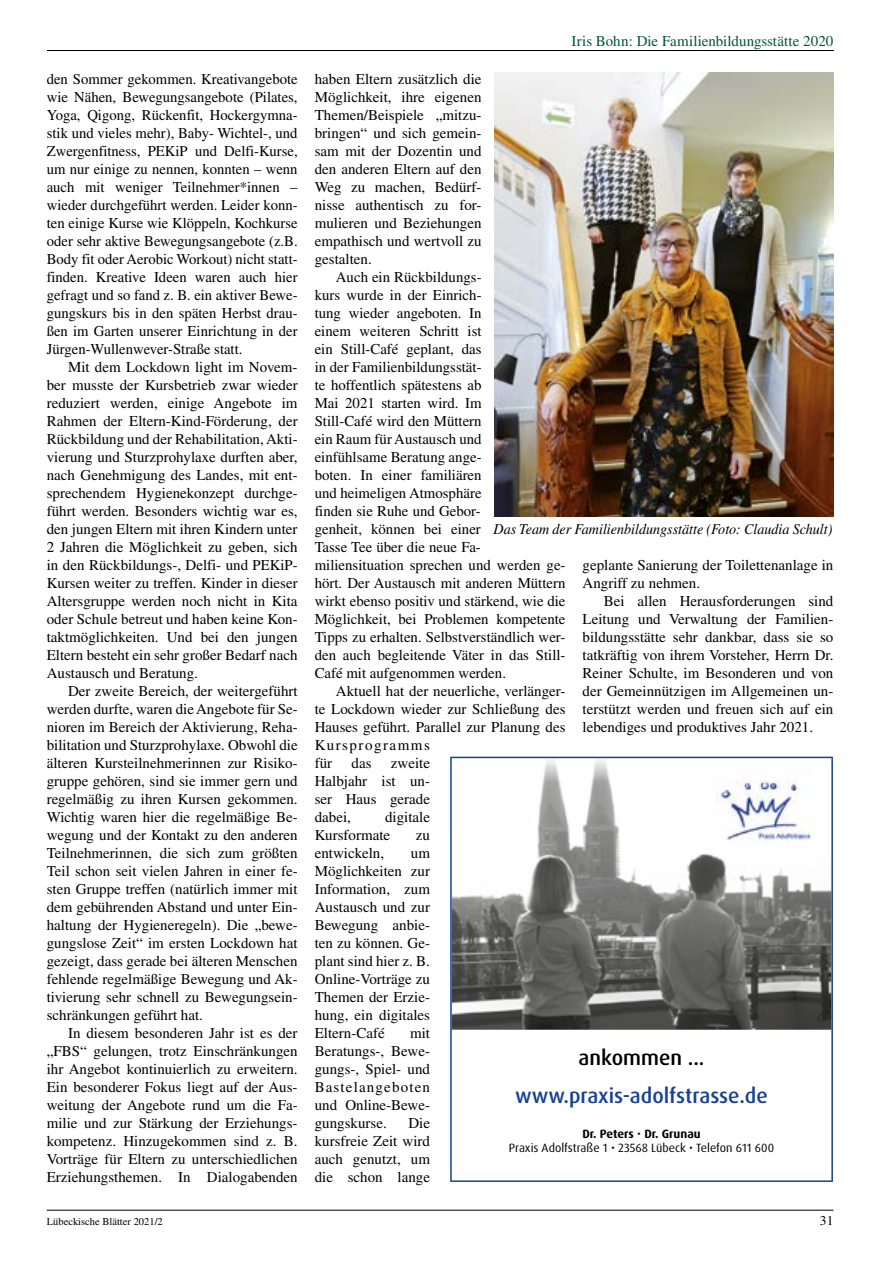
<style>
.page{position:relative;width:893px;height:1263px;background:#fff}
.page>*{position:absolute;margin:0;border:0;box-sizing:border-box;transform-origin:0 0}
.t1{font:500 21px "Dax OT";color:#164194}
.t2{font:500 21px "Dax OT";color:#000}
.t3{font:15px/18px "Times LT Std";color:#000;text-align:justify}
.t4{font:italic 15px "Times LT Std";color:#000;scale:.94 1}
.t5{font:15px "Times";letter-spacing:.005em;color:#005831}
.t6{font:13.5px "Times";color:#000}
.t7{font:12px/14.4px "Dax OT";color:#000;text-align:center}
.t8{font:10.5px "Times";color:#000}
.s1{font-weight:700}
</style>
<div class="page">
<hr style="left:47px;top:1210px;width:786px;height:1px;background:#000">
<hr style="left:47px;top:50px;width:786px;height:1px;background:#000">
<svg style="left:450px;top:757px;width:383px;height:425px"></svg>
<img style="left:716px;top:769px;width:101px;height:80px">
<img style="left:494px;top:72px;width:339px;height:444px">
<p class="t3" style="left:47px;top:70px;width:252px">den Sommer gekommen. Kreativangebote wie Nähen, Bewegungsangebote (Pilates, Yoga, Qigong, Rückenfit, Hockergymna&shy;stik und vieles mehr), Baby- Wichtel-, und Zwergenfitness, PEKiP und Delfi-Kurse, um nur einige zu nennen, konnten – wenn auch mit weniger Teilnehmer*innen – wieder durchgeführt werden. Leider konn&shy;ten einige Kurse wie Klöppeln, Kochkurse oder sehr aktive Bewegungsangebote (z.B.<br>Body fit oder Aerobic Workout) nicht statt&shy;finden. Kreative Ideen waren auch hier gefragt und so fand z. B. ein aktiver Bewe&shy;gungskurs bis in den späten Herbst drau&shy;ßen im Garten unserer Einrichtung in der Jürgen-Wullenwever-Straße statt.</p>
<p class="t3" style="left:47px;top:358px;width:252px;text-indent:21px">Mit dem Lockdown light im Novem&shy;ber musste der Kursbetrieb zwar wieder reduziert werden, einige Angebote im Rahmen der Eltern-Kind-Förderung, der Rückbildung und der Rehabilitation, Akti&shy;vierung und Sturzprohylaxe durften aber, nach Genehmigung des Landes, mit ent&shy;sprechendem Hygienekonzept durchge&shy;führt werden. Besonders wichtig war es, den jungen Eltern mit ihren Kindern unter 2 Jahren die Möglichkeit zu geben, sich in den Rückbildungs-, Delfi- und PEKiP-Kursen weiter zu treffen. Kinder in dieser Altersgruppe werden noch nicht in Kita oder Schule betreut und haben keine Kon&shy;taktmöglichkeiten. Und bei den jungen Eltern besteht ein sehr großer Bedarf nach Austausch und Beratung.</p>
<p class="t3" style="left:47px;top:682px;width:252px;text-indent:21px">Der zweite Bereich, der weitergeführt werden durfte, waren die Angebote für Se&shy;nioren im Bereich der Aktivierung, Reha&shy;bilitation und Sturzprohylaxe. Obwohl die älteren Kursteilnehmerinnen zur Risiko&shy;gruppe gehören, sind sie immer gern und regelmäßig zu ihren Kursen gekommen.<br>Wichtig waren hier die regelmäßige Be&shy;wegung und der Kontakt zu den anderen Teilnehmerinnen, die sich zum größten Teil schon seit vielen Jahren in einer fe&shy;sten Gruppe treffen (natürlich immer mit dem gebührenden Abstand und unter Ein&shy;haltung der Hygieneregeln). Die „bewe&shy;gungslose Zeit“ im ersten Lockdown hat gezeigt, dass gerade bei älteren Menschen fehlende regelmäßige Bewegung und Ak&shy;tivierung sehr schnell zu Bewegungsein&shy;schränkungen geführt hat.</p>
<p class="t3" style="left:47px;top:1024px;width:252px;text-indent:21px">In diesem besonderen Jahr ist es der „FBS“ gelungen, trotz Einschränkungen ihr Angebot kontinuierlich zu erweitern.<br>Ein besonderer Fokus liegt auf der Aus&shy;weitung der Angebote rund um die Fa&shy;milie und zur Stärkung der Erziehungs&shy;kompetenz. Hinzugekommen sind z. B.<br>Vorträge für Eltern zu unterschiedlichen Erziehungsthemen. In Dialogabenden</p>
<p class="t5" style="left:571px;top:32px;width:263px">Iris Bohn: Die Familienbildungsstätte 2020</p>
<p class="t3" style="left:315px;top:70px;width:168px">haben Eltern zusätzlich die Möglichkeit, ihre eigenen Themen/Beispiele „mitzu&shy;bringen“ und sich gemein&shy;sam mit der Dozentin und den anderen Eltern auf den Weg zu machen, Bedürf&shy;nisse authentisch zu for&shy;mulieren und Beziehungen empathisch und wertvoll zu gestalten.</p>
<p class="t3" style="left:315px;top:268px;width:252px;text-align:left;text-indent:21px">Auch ein Rückbildungs-<br>kurs wurde in der Einrich-<br>tung wieder angeboten. In<br>einem weiteren Schritt ist<br>ein Still-Café geplant, das<br>in der Familienbildungsstät-<br>te hoffentlich spätestens ab<br>Mai 2021 starten wird. Im<br>Still-Café wird den Müttern<br>ein Raum für Austausch und<br>einfühlsame Beratung ange-<br>boten. In einer familiären<br>und heimeligen Atmosphäre<br>finden sie Ruhe und Gebor-<br>genheit, können bei einer<br>Tasse Tee über die neue Fa&shy;miliensituation sprechen und werden ge&shy;hört. Der Austausch mit anderen Müttern wirkt ebenso positiv und stärkend, wie die<br>Möglichkeit, bei Problemen kompetente<br>Tipps zu erhalten. Selbstverständlich wer&shy;den auch begleitende Väter in das Still-<br>Café mit aufgenommen werden.</p>
<p class="t3" style="left:315px;top:682px;width:252px;text-align:left;text-indent:21px">Aktuell hat der neuerliche, verlänger&shy;te Lockdown wieder zur Schließung des<br>Hauses geführt. Parallel zur Planung des<br>Kursprogramms<br>für</p>
<p class="t4" style="left:494px;top:521px;width:362px">Das Team der Familienbildungsstätte (Foto: Claudia Schult)</p>
<p class="t3" style="left:583px;top:556px;width:252px">geplante Sanierung der Toilettenanlage in<br>Angriff zu nehmen.</p>
<p class="t3" style="left:583px;top:592px;width:252px;text-indent:21px">Bei allen Herausforderungen sind Leitung und Verwaltung der Familien&shy;bildungsstätte sehr dankbar, dass sie so tatkräftig von ihrem Vorsteher, Herrn Dr.<br>Reiner Schulte, im Besonderen und von der Gemeinnützigen im Allgemeinen un&shy;terstützt werden und freuen sich auf ein lebendiges und produktives Jahr 2021.</p>
<p class="t3" style="left:315px;top:754px;width:117px;text-indent:76px">zweite Halbjahr ist un&shy;ser Haus gerade dabei,</p>
<p class="t3" style="left:351px;top:754px;width:21px">das</p>
<p class="t3" style="left:315px;top:808px;width:117px;text-indent:70px">digitale<br>Kursformate</p>
<p class="t3" style="left:416px;top:826px;width:16px">zu</p>
<p class="t3" style="left:315px;top:844px;width:71px">entwickeln,</p>
<p class="t3" style="left:315px;top:844px;width:117px;text-indent:96px">um Möglichkeiten zur Information, zum Austausch und zur Bewegung anbie&shy;ten zu können. Ge&shy;plant sind hier z. B.<br>Online-Vorträge zu Themen der Erzie&shy;hung, ein digitales Eltern-Café</p>
<p class="t3" style="left:315px;top:1024px;width:117px;text-indent:95px">mit Beratungs-, Bewe&shy;gungs-, Spiel- und Bastelangeboten und Online-Bewe&shy;gungskurse.</p>
<p class="t3" style="left:315px;top:1114px;width:117px;text-indent:94px">Die kursfreie Zeit wird auch genutzt, um die schon lange</p>
<h1 class="t2" style="left:579px;top:1045px;width:127px">ankommen ...</h1>
<h1 class="t1" style="left:515px;top:1083px;width:254px">www.praxis-adolfstrasse.de</h1>
<p class="t7" style="left:509px;top:1126px;width:267px"><span class="s1">Dr. Peters</span> • <span class="s1">Dr. Grunau<br></span>Praxis Adolfstraße 1 • 23568 Lübeck • Telefon 611 600</p>
<p class="t8" style="left:47px;top:1215px;width:118px">Lübeckische Blätter 2021/2</p>
<p class="t6" style="left:820px;top:1212px;width:15px">31</p>
</div>
